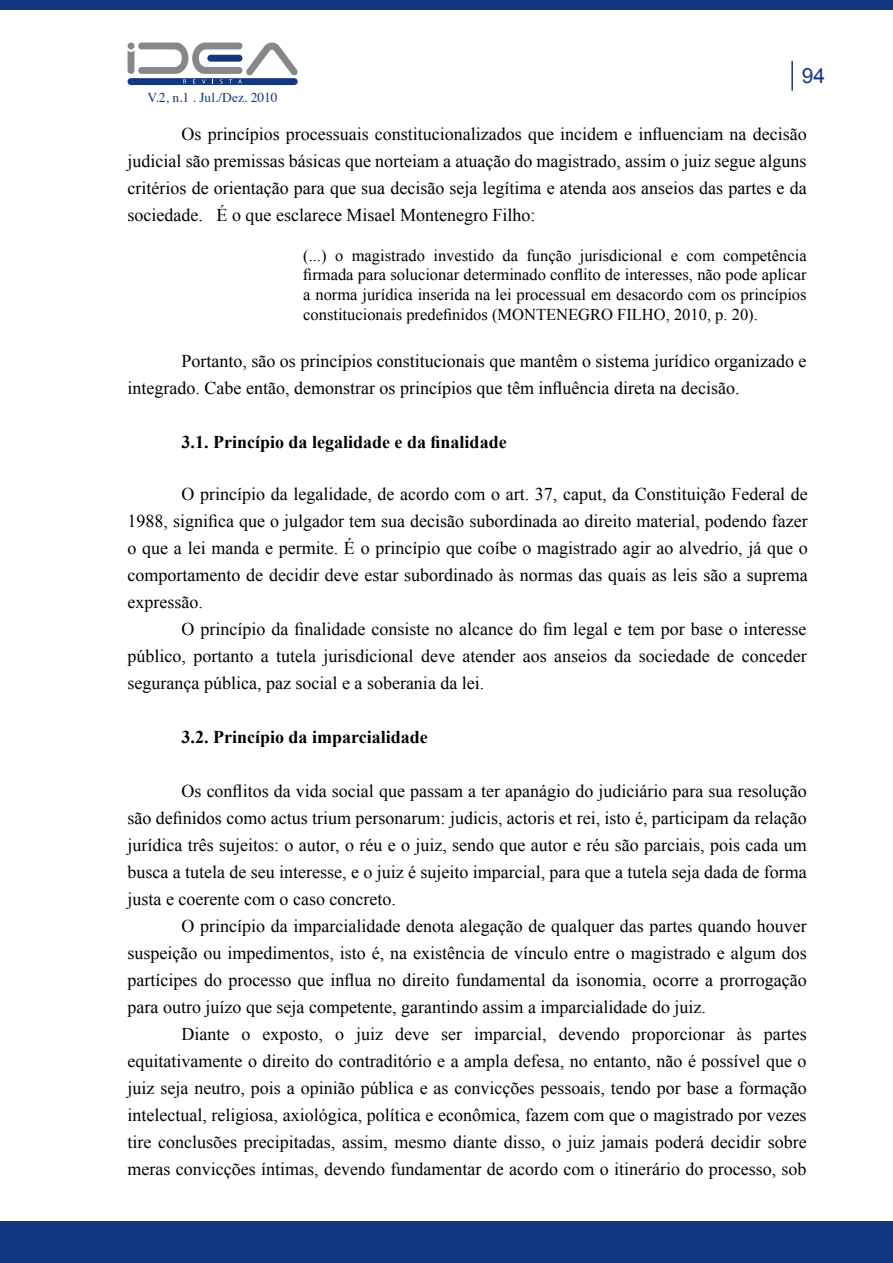
<style>
.page{position:relative;width:893px;height:1263px;background:#fff}
.page>*{position:absolute;margin:0;border:0;box-sizing:border-box;transform-origin:0 0}
.t1{font:21px "Arial";color:#14387f}
.t2{font:18px/27px "Times New Roman";color:#000;text-align:justify}
.t3{font:700 18px "Times New Roman";color:#000}
.t4{font:16.5px/19.8px "Times New Roman";color:#000;text-align:justify}
.t5{font:13.5px "Times";color:#14387f}
</style>
<div class="page">
<svg style="left:128px;top:43px;width:170px;height:42px"></svg>
<hr style="left:791px;top:61px;width:2px;height:30px;background:#14387f">
<div style="left:0;top:1221px;width:893px;height:42px;background:#14387f"></div>
<div style="left:0;top:0;width:893px;height:10px;background:#14387f"></div>
<p class="t1" style="left:802px;top:62px;width:25px">94</p>
<p class="t5" style="left:147px;top:84px;width:132px">V.2, n.1 . Jul./Dez. 2010</p>
<p class="t2" style="left:128px;top:120px;width:681px;text-indent:54px">Os princípios processuais constitucionalizados que incidem e influenciam na decisão judicial são premissas básicas que norteiam a atuação do magistrado, assim o juiz segue alguns critérios de orientação para que sua decisão seja legítima e atenda aos anseios das partes e da sociedade. É o que esclarece Misael Montenegro Filho:</p>
<p class="t4" style="left:303px;top:245px;width:505px">(...) o magistrado investido da função jurisdicional e com competência firmada para solucionar determinado conflito de interesses, não pode aplicar a norma jurídica inserida na lei processual em desacordo com os princípios constitucionais predefinidos (MONTENEGRO FILHO, 2010, p. 20).</p>
<p class="t2" style="left:128px;top:347px;width:681px;text-indent:54px">Portanto, são os princípios constitucionais que mantêm o sistema jurídico organizado e integrado. Cabe então, demonstrar os princípios que têm influência direta na decisão.</p>
<p class="t3" style="left:182px;top:429px;width:327px">3.1. Princípio da legalidade e da finalidade</p>
<p class="t2" style="left:128px;top:480px;width:682px;text-indent:54px">O princípio da legalidade, de acordo com o art. 37, caput, da Constituição Federal de 1988, significa que o julgador tem sua decisão subordinada ao direito material, podendo fazer o que a lei manda e permite. É o princípio que coíbe o magistrado agir ao alvedrio, já que o comportamento de decidir deve estar subordinado às normas das quais as leis são a suprema expressão.</p>
<p class="t2" style="left:128px;top:615px;width:681px;text-indent:54px">O princípio da finalidade consiste no alcance do fim legal e tem por base o interesse público, portanto a tutela jurisdicional deve atender aos anseios da sociedade de conceder segurança pública, paz social e a soberania da lei.</p>
<p class="t3" style="left:182px;top:724px;width:248px">3.2. Princípio da imparcialidade</p>
<p class="t2" style="left:128px;top:777px;width:681px;text-indent:54px">Os conflitos da vida social que passam a ter apanágio do judiciário para sua resolução são definidos como actus trium personarum: judicis, actoris et rei, isto é, participam da relação jurídica três sujeitos: o autor, o réu e o juiz, sendo que autor e réu são parciais, pois cada um busca a tutela de seu interesse, e o juiz é sujeito imparcial, para que a tutela seja dada de forma justa e coerente com o caso concreto.</p>
<p class="t2" style="left:128px;top:912px;width:681px;text-indent:54px">O princípio da imparcialidade denota alegação de qualquer das partes quando houver suspeição ou impedimentos, isto é, na existência de vínculo entre o magistrado e algum dos partícipes do processo que influa no direito fundamental da isonomia, ocorre a prorrogação para outro juízo que seja competente, garantindo assim a imparcialidade do juiz.</p>
<p class="t2" style="left:128px;top:1020px;width:681px;text-indent:54px">Diante o exposto, o juiz deve ser imparcial, devendo proporcionar às partes equitativamente o direito do contraditório e a ampla defesa, no entanto, não é possível que o juiz seja neutro, pois a opinião pública e as convicções pessoais, tendo por base a formação intelectual, religiosa, axiológica, política e econômica, fazem com que o magistrado por vezes tire conclusões precipitadas, assim, mesmo diante disso, o juiz jamais poderá decidir sobre meras convicções íntimas, devendo fundamentar de acordo com o itinerário do processo, sob</p>
</div>
